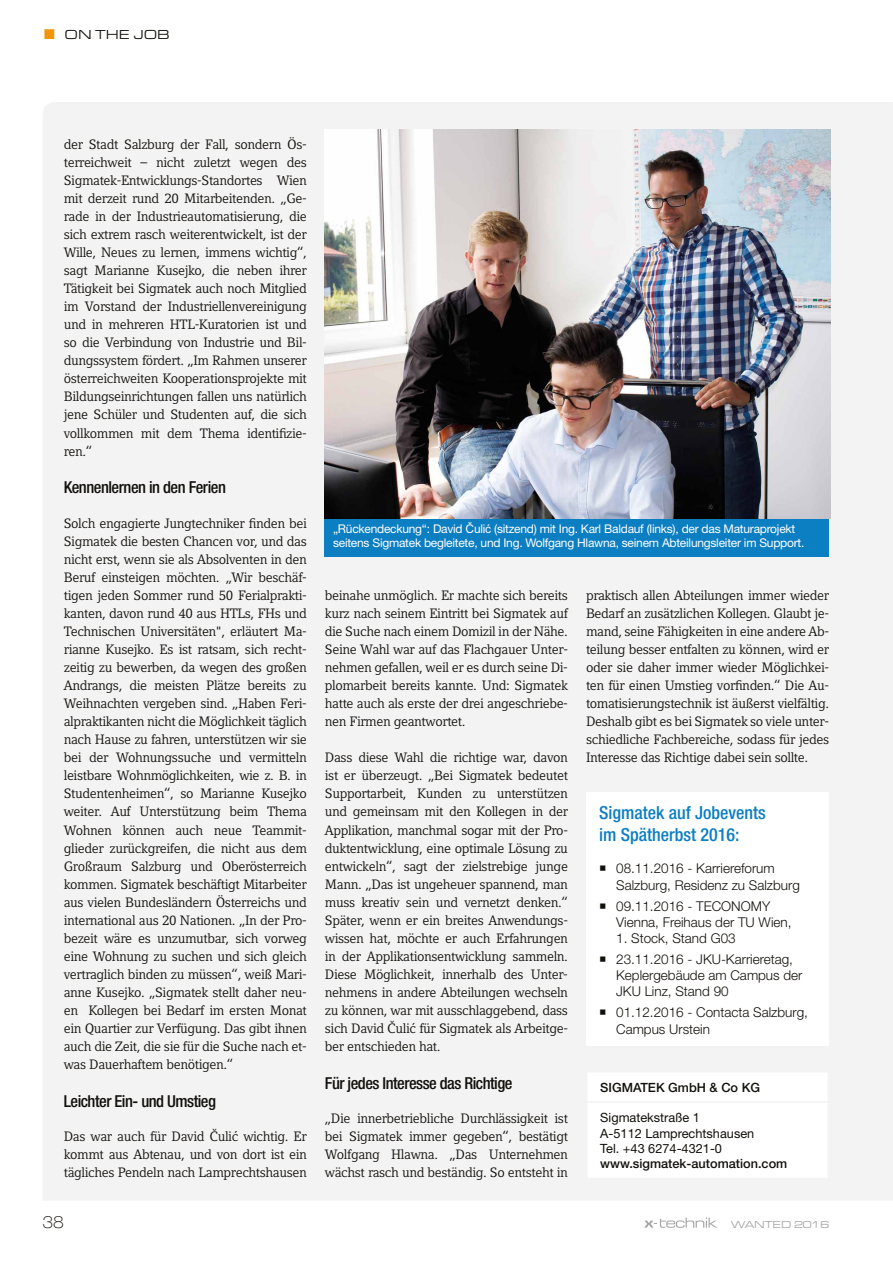
<style>
.page{position:relative;width:893px;height:1263px;background:#fff}
.page>*{position:absolute;margin:0;border:0;box-sizing:border-box;transform-origin:0 0}
.t1{font:500 condensed 18px/21.6px "Helvetica Neue";color:#0c7ec2}
.t2{font:500 condensed 16.5px "Helvetica Neue";letter-spacing:-.03em;color:#12100b}
.t3{font:100 expanded 16.5px "Helvetica Neue";color:#12100b}
.t4{font:13.5px/18px "Compatil Letter LT Pro";letter-spacing:-.03em;color:#12100b;text-align:justify}
.t5{font:300 13.5px/16.2px "Helvetica Neue";color:#12100b}
.t6{font:13.5px "Eurostile Extended Roman DTC";color:#12100b}
.t7{font:12.75px/15.3px "Helvetica Neue";color:#12100b}
.t8{font:500 12.75px "Helvetica Neue";color:#12100b}
.t9{font:12px/14.4px "Helvetica Neue";letter-spacing:-.02em;color:#fff}
.t10{font:10.5px "Eurostile Extended Roman DTC";letter-spacing:-.01em;color:#a5a3a4}
</style>
<div class="page">
<svg style="left:644px;top:1217px;width:73px;height:11px"></svg>
<div style="left:43px;top:102px;width:850px;height:1098px;background:#f3f3f4"></div>
<div style="left:587px;top:1072px;width:241px;height:30px;background:#fff"></div>
<div style="left:586px;top:1071px;width:243px;height:32px;border:2px solid #f3f3f4"></div>
<div style="left:587px;top:1102px;width:241px;height:76px;background:#fff"></div>
<div style="left:586px;top:1101px;width:243px;height:78px;border:2px solid #f3f3f4"></div>
<div style="left:586px;top:792px;width:243px;height:254px;background:#fff"></div>
<div style="left:325px;top:515px;width:504px;height:41px;background:#0c7ec2"></div>
<img style="left:325px;top:130px;width:505px;height:389px">
<p class="t6" style="left:65px;top:26px;width:107px">ON THE JOB</p>
<p class="t4" style="left:64px;top:135px;width:245px">der Stadt Salzburg der Fall, sondern Ös&shy;terreichweit – nicht zuletzt wegen des Sigmatek-Entwicklungs-Standortes Wien mit derzeit rund 20 Mitarbeitenden. „Ge&shy;rade in der Industrieautomatisierung, die sich extrem rasch weiterentwickelt, ist der Wille, Neues zu lernen, immens wichtig“, sagt Marianne Kusejko, die neben ihrer Tätigkeit bei Sigmatek auch noch Mitglied im Vorstand der Industriellenvereinigung und in mehreren HTL-Kuratorien ist und so die Verbindung von Industrie und Bil&shy;dungssystem fördert. „Im Rahmen unserer österreichweiten Kooperationsprojekte mit Bildungseinrichtungen fallen uns natürlich jene Schüler und Studenten auf, die sich vollkommen mit dem Thema identifizie&shy;ren.“</p>
<p class="t2" style="left:64px;top:478px;width:164px">Kennenlernen in den Ferien</p>
<p class="t4" style="left:64px;top:514px;width:245px">Solch engagierte Jungtechniker finden bei Sigmatek die besten Chancen vor, und das nicht erst, wenn sie als Absolventen in den Beruf einsteigen möchten. „Wir beschäf&shy;tigen jeden Sommer rund 50 Ferialprakti&shy;kanten, davon rund 40 aus HTLs, FHs und Technischen Universitäten", erläutert Ma&shy;rianne Kusejko. Es ist ratsam, sich recht&shy;zeitig zu bewerben, da wegen des großen Andrangs, die meisten Plätze bereits zu Weihnachten vergeben sind. „Haben Feri&shy;alpraktikanten nicht die Möglichkeit täglich nach Hause zu fahren, unterstützen wir sie bei der Wohnungssuche und vermitteln leistbare Wohnmöglichkeiten, wie z. B. in Studentenheimen“, so Marianne Kusejko weiter. Auf Unterstützung beim Thema Wohnen können auch neue Teammit&shy;glieder zurückgreifen, die nicht aus dem Großraum Salzburg und Oberösterreich kommen. Sigmatek beschäftigt Mitarbeiter aus vielen Bundesländern Österreichs und international aus 20 Nationen. „In der Pro&shy;bezeit wäre es unzumutbar, sich vorweg eine Wohnung zu suchen und sich gleich vertraglich binden zu müssen“, weiß Mari&shy;anne Kusejko. „Sigmatek stellt daher neu&shy;en Kollegen bei Bedarf im ersten Monat ein Quartier zur Verfügung. Das gibt ihnen auch die Zeit, die sie für die Suche nach et&shy;was Dauerhaftem benötigen.“</p>
<p class="t2" style="left:64px;top:1092px;width:154px">Leichter Ein- und Umstieg</p>
<p class="t4" style="left:64px;top:1128px;width:245px">Das war auch für David Čulić wichtig. Er kommt aus Abtenau, und von dort ist ein tägliches Pendeln nach Lamprechtshausen</p>
<p class="t9" style="left:333px;top:522px;width:473px;text-indent:161px">(sitzend) mit Ing. Karl Baldauf (links), der das Maturaprojekt seitens Sigmatek begleitete, und Ing. Wolfgang Hlawna, seinem Abteilungsleiter im Support.</p>
<p class="t9" style="left:333px;top:522px;width:131px">„Rückendeckung“: David</p>
<p class="t4" style="left:325px;top:586px;width:245px">beinahe unmöglich. Er machte sich bereits kurz nach seinem Eintritt bei Sigmatek auf die Suche nach einem Domizil in der Nähe.<br>Seine Wahl war auf das Flachgauer Unter&shy;nehmen gefallen, weil er es durch seine Di&shy;plomarbeit bereits kannte. Und: Sigmatek hatte auch als erste der drei angeschriebe&shy;nen Firmen geantwortet.</p>
<p class="t4" style="left:325px;top:749px;width:245px">Dass diese Wahl die richtige war, davon ist er überzeugt. „Bei Sigmatek bedeutet Supportarbeit, Kunden zu unterstützen und gemeinsam mit den Kollegen in der Applikation, manchmal sogar mit der Pro&shy;duktentwicklung, eine optimale Lösung zu entwickeln“, sagt der zielstrebige junge Mann. „Das ist ungeheuer spannend, man muss kreativ sein und vernetzt denken.“ Später, wenn er ein breites Anwendungs&shy;wissen hat, möchte er auch Erfahrungen in der Applikationsentwicklung sammeln.<br>Diese Möglichkeit, innerhalb des Unter&shy;nehmens in andere Abteilungen wechseln zu können, war mit ausschlaggebend, dass sich David Čulić für Sigmatek als Arbeitge&shy;ber entschieden hat.</p>
<p class="t2" style="left:325px;top:1074px;width:189px">Für jedes Interesse das Richtige</p>
<p class="t4" style="left:325px;top:1109px;width:245px">„Die innerbetriebliche Durchlässigkeit ist bei Sigmatek immer gegeben“, bestätigt Wolfgang Hlawna. „Das Unternehmen wächst rasch und beständig. So entsteht in</p>
<p class="t4" style="left:586px;top:586px;width:245px">praktisch allen Abteilungen immer wieder Bedarf an zusätzlichen Kollegen. Glaubt je&shy;mand, seine Fähigkeiten in eine andere Ab&shy;teilung besser entfalten zu können, wird er oder sie daher immer wieder Möglichkei&shy;ten für einen Umstieg vorfinden.“ Die Au&shy;tomatisierungstechnik ist äußerst vielfältig.<br>Deshalb gibt es bei Sigmatek so viele unter&shy;schiedliche Fachbereiche, sodass für jedes Interesse das Richtige dabei sein sollte.</p>
<h1 class="t1" style="left:599px;top:802px;width:168px">Sigmatek auf Jobevents im Spätherbst 2016:</h1>
<p class="t5" style="left:616px;top:862px;width:185px">08.11.2016 - Karriereforum<br>Salzburg, Residenz zu Salzburg</p>
<p class="t5" style="left:616px;top:899px;width:177px">09.11.2016 - TECONOMY<br>Vienna, Freihaus der TU Wien,</p>
<p class="t5" style="left:616px;top:929px;width:178px;line-height:21px">1. Stock, Stand G03<br>23.11.2016 - JKU-Karrieretag,</p>
<p class="t5" style="left:616px;top:968px;width:188px">Keplergebäude am Campus der<br>JKU Linz, Stand 90</p>
<p class="t5" style="left:616px;top:1006px;width:193px">01.12.2016 - Contacta Salzburg,<br>Campus Urstein</p>
<p class="t8" style="left:600px;top:1083px;width:161px">SIGMATEK GmbH &amp; Co KG</p>
<p class="t7" style="left:600px;top:1111px;width:156px">Sigmatekstraße 1<br>A-5112 Lamprechtshausen<br>Tel. +43 6274-4321-0</p>
<p class="t8" style="left:600px;top:1159px;width:189px">www.sigmatek-automation.com</p>
<p class="t3" style="left:43px;top:1216px;width:23px">38</p>
<p class="t10" style="left:731px;top:1218px;width:99px">WANTED 2016</p>
</div>
